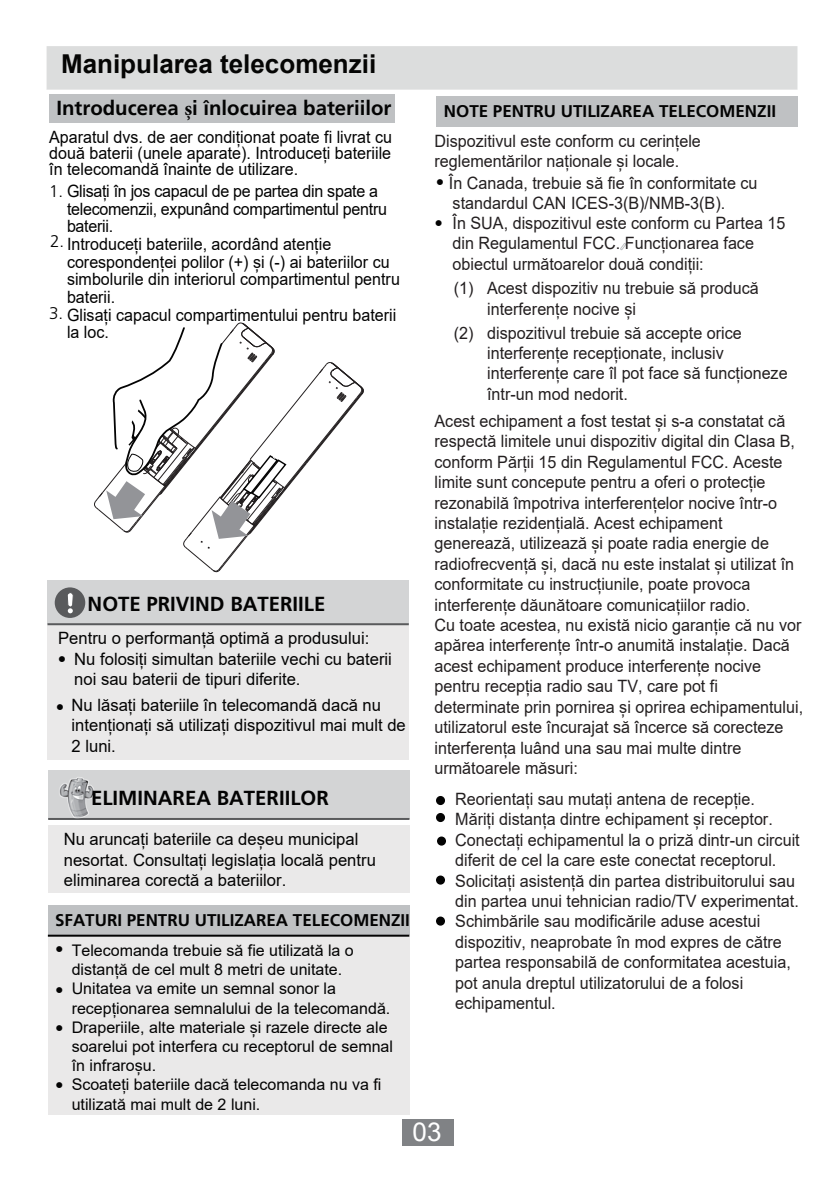
<style>
.page{position:relative;width:840px;height:1191px;background:#fff}
.page>*{position:absolute;margin:0;border:0;box-sizing:border-box;transform-origin:0 0}
.t1{font:700 26px "Arial";color:#050504}
.t2{font:26px "Arial";color:#fff}
.t3{font:700 20.4px "Frutiger";color:#030303}
.t4{font:17px/20.4px "Arial";color:#231f20;scale:.95 1}
.t5{font:17px/17.6px "Arial";color:#030303;scale:.95 1}
.t6{font:17px/20.4px "Arial";color:#030303}
.t7{font:700 17px "Frutiger";color:#030303}
.t8{font:300 17px "Frutiger";color:#030303}
.t9{font:16px/19.2px "Arial";color:#030303}
.s1{font-family:"Minion Pro"}
.s2{font-family:"Frutiger";font-weight:300}
.s3{font-family:"Frutiger";font-weight:300;font-size:17px}
.s4{font-family:"Frutiger";font-weight:300;color:#030303}
</style>
<div class="page">
<div style="left:48px;top:905px;width:361px;height:30px;background:#bfc1c3"></div>
<div style="left:48px;top:935px;width:361px;height:179px;background:#eae9e9"></div>
<hr style="left:48px;top:934px;width:361px;height:2px;background:#030303">
<div style="left:436px;top:96px;width:361px;height:30px;background:#bfc1c3"></div>
<div style="left:49px;top:94px;width:345px;height:29px;background:#bfc1c3"></div>
<div style="left:47px;top:580px;width:361px;height:44px;background:#d3d4d5"></div>
<div style="left:47px;top:624px;width:361px;height:135px;background:#eae9e9"></div>
<hr style="left:47px;top:623px;width:361px;height:2px;background:#595a5c">
<div style="left:55px;top:587px;width:30px;height:31px;background:#595a5c;border-radius:50%"></div>
<svg style="left:67px;top:593px;width:6px;height:20px"></svg>
<div style="left:48px;top:770px;width:361px;height:49px;background:#d3d4d5"></div>
<div style="left:48px;top:826px;width:361px;height:67px;background:#eae9e9"></div>
<hr style="left:48px;top:818px;width:361px;height:2px;background:#595a5c">
<img style="left:59px;top:777px;width:35px;height:42px">
<svg style="left:620px;top:243px;width:7px;height:8px"></svg>
<div style="left:436px;top:796px;width:9px;height:9px;background:#030303;border-radius:50%"></div>
<div style="left:436px;top:813px;width:9px;height:9px;background:#030303;border-radius:50%"></div>
<div style="left:437px;top:836px;width:9px;height:9px;background:#030303;border-radius:50%"></div>
<div style="left:436px;top:875px;width:9px;height:9px;background:#030303;border-radius:50%"></div>
<div style="left:436px;top:916px;width:9px;height:9px;background:#030303;border-radius:50%"></div>
<div style="left:402px;top:1119px;width:52px;height:26px;background:#808285"></div>
<div style="left:47px;top:46px;width:750px;height:43px;background:#dcdddd"></div>
<svg style="left:94px;top:322px;width:270px;height:250px"></svg>
<h1 class="t1" style="left:61px;top:46px;width:316px">Manipularea telecomenzii</h1>
<p class="t3" style="left:56px;top:96px;width:336px">Introducerea <span class="s1">ș</span>i înlocuirea bateriilor</p>
<p class="t5" style="left:49px;top:129px;width:362px;line-height:16px;text-align:justify">Aparatul dvs. de aer condiționat poate fi livrat cu două baterii (unele aparate). Introduceți bateriile în telecomandă înainte de utilizare.</p>
<p class="t5" style="left:67px;top:182px;width:352px;text-indent:-18px"><span class="s2">1.</span> Glisați în jos capacul de pe partea din spate a telecomenzii, expunând compartimentul pentru baterii.<br>Introduceți bateriile, acordând atenție corespondenței polilor (+) și (-) ai bateriilor cu simbolurile din interiorul compartimentul pentru baterii.</p>
<p class="t5" style="left:67px;top:306px;width:348px;text-indent:-18px"><span class="s2">3.</span> Glisați capacul compartimentului pentru baterii la loc.</p>
<p class="t8" style="left:50px;top:231px;width:16px">2.</p>
<p class="t3" style="left:88px;top:591px;width:239px">NOTE PRIVIND BATERIILE</p>
<p class="t6" style="left:58px;top:627px;width:312px">Pentru o performanță optimă a produsului:</p>
<p class="t6" style="left:74px;top:648px;width:319px;text-indent:-16px"><span class="s2">•</span> Nu folosiți simultan bateriile vechi cu baterii noi sau baterii de tipuri diferite.</p>
<p class="t6" style="left:72px;top:694px;width:335px;text-indent:-16px"><span class="s2">•</span> Nu lăsați bateriile în telecomandă dacă nu intenționați să utilizați dispozitivul mai mult de<br>2 luni.</p>
<p class="t3" style="left:91px;top:785px;width:239px">ELIMINAREA BATERIILOR</p>
<p class="t6" style="left:64px;top:829px;width:313px">Nu aruncați bateriile ca deșeu municipal nesortat. Consultați legislația locală pentru eliminarea corectă a bateriilor.</p>
<p class="t7" style="left:55px;top:910px;width:356px">SFATURI PENTRU UTILIZAREA TELECOMENZII</p>
<p class="t9" style="left:72px;top:940px;width:323px;text-indent:-17px"><span class="s3">•</span> Telecomanda trebuie să fie utilizată la o distanță de cel mult 8 metri de unitate.<br>Unitatea va emite un semnal sonor la recepționarea semnalului de la telecomandă.<br>Draperiile, alte materiale și razele directe ale soarelui pot interfera cu receptorul de semnal în infraroșu.<br>Scoateți bateriile dacă telecomanda nu va fi utilizată mai mult de 2 luni.</p>
<p class="t8" style="left:55px;top:980px;width:10px">•</p>
<p class="t8" style="left:55px;top:1018px;width:10px">•</p>
<p class="t8" style="left:55px;top:1075px;width:10px">•</p>
<p class="t7" style="left:443px;top:101px;width:333px">NOTE PENTRU UTILIZAREA TELECOMENZII</p>
<p class="t4" style="left:434px;top:131px;width:282px">Dispozitivul este conform cu cerințele reglementărilor naționale și locale.</p>
<p class="t4" style="left:452px;top:192px;width:351px">standardul CAN ICES-3(B)/NMB-3(B).<br>În SUA, dispozitivul este conform cu Partea 15 din Regulamentul FCC. Funcționarea face obiectul următoarelor două condiții:</p>
<p class="t4" style="left:487px;top:278px;width:287px;text-indent:-33px">(1) Acest dispozitiv nu trebuie să producă interferențe nocive și</p>
<p class="t4" style="left:435px;top:172px;width:340px"><span class="s4">•</span> În Canada, trebuie să fie în conformitate cu</p>
<p class="t8" style="left:434px;top:213px;width:10px">•</p>
<p class="t4" style="left:487px;top:322px;width:318px;text-indent:-33px">(2) dispozitivul trebuie să accepte orice interferențe recepționate, inclusiv interferențe care îl pot face să funcționeze într-un mod nedorit.</p>
<p class="t4" style="left:434px;top:411px;width:389px">Acest echipament a fost testat și s-a constatat că respectă limitele unui dispozitiv digital din Clasa B, conform Părții 15 din Regulamentul FCC. Aceste limite sunt concepute pentru a oferi o protecție rezonabilă împotriva interferențelor nocive într-o instalație rezidențială. Acest echipament generează, utilizează și poate radia energie de radiofrecvență și, dacă nu este instalat și utilizat în conformitate cu instrucțiunile, poate provoca interferențe dăunătoare comunicațiilor radio.<br>Cu toate acestea, nu există nicio garanție că nu vor apărea interferențe într-o anumită instalație. Dacă acest echipament produce interferențe nocive pentru recepția radio sau TV, care pot fi determinate prin pornirea și oprirea echipamentului, utilizatorul este încurajat să încerce să corecteze interferența luând una sau mai multe dintre următoarele măsuri:</p>
<p class="t4" style="left:455px;top:788px;width:364px">Reorientați sau mutați antena de recepție.<br>Măriți distanța dintre echipament și receptor.<br>Conectați echipamentul la o priză dintr-un circuit diferit de cel la care este conectat receptorul.<br>Solicitați asistență din partea distribuitorului sau din partea unui tehnician radio/TV experimentat.<br>Schimbările sau modificările aduse acestui dispozitiv, neaprobate în mod expres de către partea responsabilă de conformitatea acestuia, pot anula dreptul utilizatorului de a folosi echipamentul.</p>
<h1 class="t2" style="left:412px;top:1115px;width:30px">03</h1>
</div>
